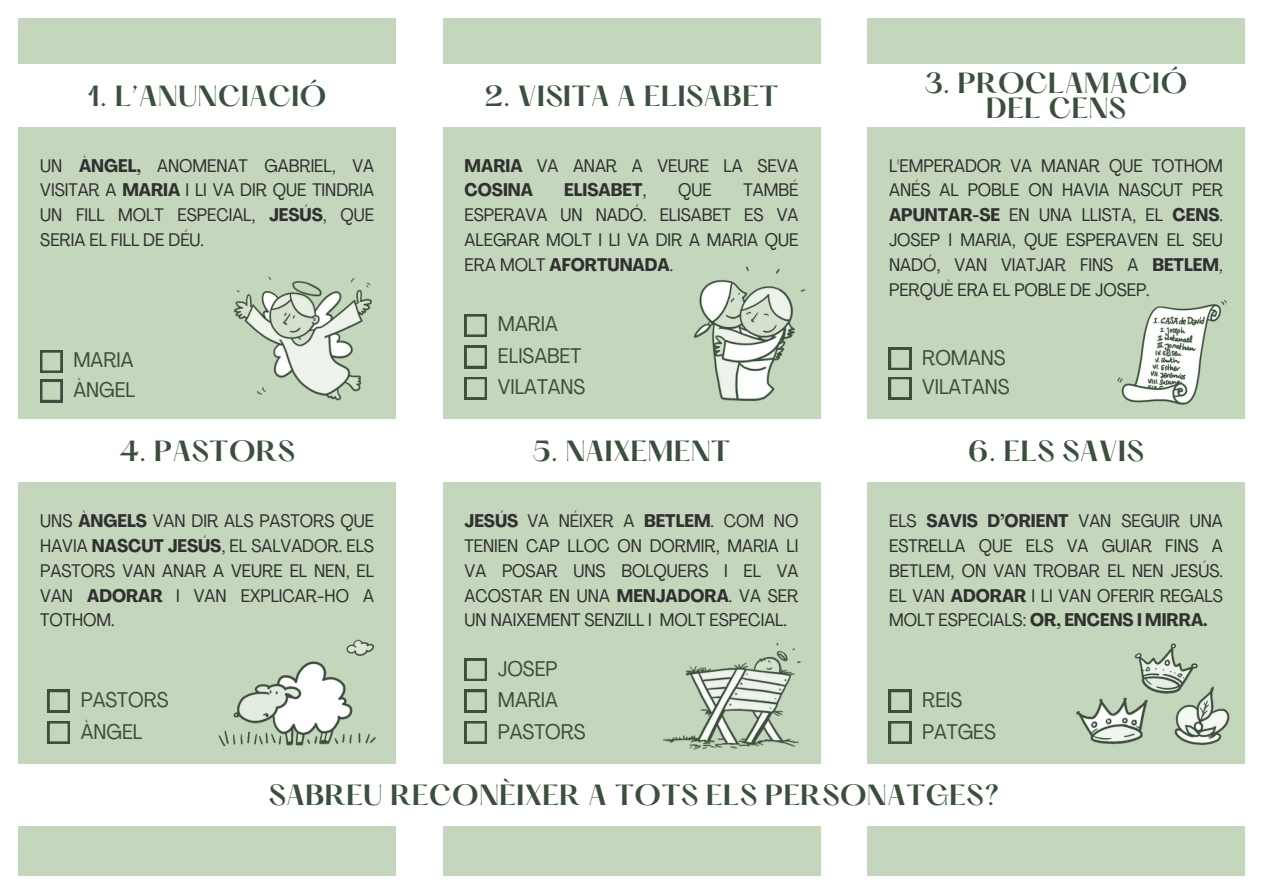
<style>
.page{position:relative;width:1263px;height:894px;background:#fff}
.page>*{position:absolute;margin:0;border:0;box-sizing:border-box;transform-origin:0 0}
.t1{font:600 25.5px/24.8px "Hatton";color:#3a503c;text-align:center}
.t2{font:condensed 21px "Agrandir";color:#3a503c}
.t3{font:condensed 18px/24.8px "Agrandir";color:#303030;text-align:justify}
.t4{font:700 condensed 18px "Agrandir";color:#303030}
.s1{font-weight:700}
.s2{font-weight:400}
</style>
<div class="page">
<div style="left:443px;top:18px;width:377px;height:745px;background:#c4d6bb"></div>
<div style="left:436px;top:64px;width:391px;height:62px;background:#fff"></div>
<div style="left:436px;top:419px;width:391px;height:62px;background:#fff"></div>
<div style="left:443px;top:825px;width:377px;height:50px;background:#c4d6bb"></div>
<svg style="left:465px;top:345px;width:22px;height:23px"></svg>
<svg style="left:465px;top:377px;width:22px;height:22px"></svg>
<svg style="left:465px;top:314px;width:22px;height:22px"></svg>
<svg style="left:465px;top:689px;width:22px;height:23px"></svg>
<svg style="left:465px;top:721px;width:22px;height:22px"></svg>
<svg style="left:465px;top:658px;width:22px;height:22px"></svg>
<img style="left:651px;top:642px;width:169px;height:122px">
<img style="left:693px;top:266px;width:112px;height:135px">
<div style="left:867px;top:18px;width:377px;height:745px;background:#c4d6bb"></div>
<div style="left:860px;top:64px;width:392px;height:62px;background:#fff"></div>
<div style="left:860px;top:419px;width:392px;height:62px;background:#fff"></div>
<div style="left:867px;top:825px;width:377px;height:50px;background:#c4d6bb"></div>
<svg style="left:889px;top:347px;width:22px;height:23px"></svg>
<svg style="left:889px;top:377px;width:22px;height:22px"></svg>
<svg style="left:889px;top:689px;width:22px;height:23px"></svg>
<svg style="left:889px;top:721px;width:22px;height:22px"></svg>
<img style="left:1117px;top:300px;width:110px;height:105px">
<img style="left:1068px;top:627px;width:177px;height:137px">
<div style="left:19px;top:18px;width:377px;height:745px;background:#c4d6bb"></div>
<div style="left:11px;top:419px;width:392px;height:62px;background:#fff"></div>
<div style="left:11px;top:64px;width:392px;height:62px;background:#fff"></div>
<div style="left:19px;top:825px;width:377px;height:50px;background:#c4d6bb"></div>
<svg style="left:40px;top:350px;width:22px;height:22px"></svg>
<svg style="left:40px;top:379px;width:22px;height:23px"></svg>
<svg style="left:48px;top:689px;width:22px;height:23px"></svg>
<svg style="left:48px;top:721px;width:22px;height:22px"></svg>
<img style="left:207px;top:639px;width:175px;height:125px">
<img style="left:233px;top:276px;width:139px;height:125px">
<p class="t1" style="left:88px;top:86px;width:241px">1. L’ANUNCIACIÓ</p>
<p class="t1" style="left:485px;top:86px;width:295px">2. VISITA A ELISABET</p>
<p class="t1" style="left:924px;top:74px;width:265px">3. PROCLAMACIÓ<br>DEL CENS</p>
<p class="t3" style="left:40px;top:155px;width:335px">UN <span class="s1">ÀNGEL,</span> ANOMENAT GABRIEL, VA VISITAR A <span class="s1">MARIA</span> I LI VA DIR QUE TINDRIA UN FILL MOLT ESPECIAL, <span class="s1">JESÚS</span>, QUE SERIA EL FILL DE DÉU.</p>
<p class="t3" style="left:465px;top:155px;width:335px"><span class="s1">MARIA</span> VA ANAR A VEURE LA SEVA<br><span class="s1">COSINA</span></p>
<p class="t3" style="left:465px;top:179px;width:335px;text-indent:279px">TAMBÉ ESPERAVA UN NADÓ. ELISABET ES VA ALEGRAR MOLT I LI VA DIR A MARIA QUE ERA MOLT <span class="s1">AFORTUNADA</span>.</p>
<p class="t4" style="left:564px;top:183px;width:84px">ELISABET<span class="s2">,</span></p>
<p class="t3" style="left:678px;top:179px;width:35px">QUE</p>
<p class="t3" style="left:889px;top:155px;width:335px">L'EMPERADOR VA MANAR QUE TOTHOM ANÉS AL POBLE ON HAVIA NASCUT PER <span class="s1">APUNTAR-SE</span> EN UNA LLISTA, EL <span class="s1">CENS</span>.<br>JOSEP I MARIA, QUE ESPERAVEN EL SEU NADÓ, VAN VIATJAR FINS A <span class="s1">BETLEM</span>, PERQUÈ ERA EL POBLE DE JOSEP.</p>
<p class="t2" style="left:498px;top:315px;width:61px">MARIA</p>
<h1 class="t2" style="left:74px;top:351px;width:61px">MARIA</h1>
<h1 class="t2" style="left:74px;top:381px;width:63px">ÀNGEL</h1>
<p class="t2" style="left:498px;top:347px;width:85px">ELISABET</p>
<p class="t2" style="left:498px;top:378px;width:89px">VILATANS</p>
<p class="t2" style="left:922px;top:349px;width:85px">ROMANS</p>
<p class="t2" style="left:922px;top:378px;width:89px">VILATANS</p>
<p class="t1" style="left:119px;top:441px;width:178px">4. PASTORS</p>
<p class="t1" style="left:533px;top:441px;width:199px">5. NAIXEMENT</p>
<p class="t1" style="left:968px;top:441px;width:177px">6. ELS SAVIS</p>
<p class="t3" style="left:40px;top:510px;width:335px">UNS <span class="s1">ÀNGELS</span> VAN DIR ALS PASTORS QUE HAVIA <span class="s1">NASCUT JESÚS</span>, EL SALVADOR. ELS PASTORS VAN ANAR A VEURE EL NEN, EL VAN <span class="s1">ADORAR</span> I VAN EXPLICAR-HO A TOTHOM.</p>
<p class="t3" style="left:465px;top:510px;width:335px"><span class="s1">JESÚS</span> VA NÉIXER A <span class="s1">BETLEM</span>. COM NO TENIEN CAP LLOC ON DORMIR, MARIA LI VA POSAR UNS BOLQUERS I EL VA ACOSTAR EN UNA <span class="s1">MENJADORA</span>. VA SER UN NAIXEMENT SENZILL I MOLT ESPECIAL.</p>
<p class="t3" style="left:889px;top:510px;width:335px">ELS <span class="s1">SAVIS D’ORIENT</span> VAN SEGUIR UNA ESTRELLA QUE ELS VA GUIAR FINS A BETLEM, ON VAN TROBAR EL NEN JESÚS.<br>EL VAN <span class="s1">ADORAR</span> I LI VAN OFERIR REGALS MOLT ESPECIALS: <span class="s1">OR, ENCENS I MIRRA.</span></p>
<p class="t2" style="left:498px;top:659px;width:61px">JOSEP</p>
<h1 class="t2" style="left:81px;top:691px;width:89px">PASTORS</h1>
<h1 class="t2" style="left:81px;top:722px;width:63px">ÀNGEL</h1>
<p class="t2" style="left:498px;top:691px;width:61px">MARIA</p>
<p class="t2" style="left:498px;top:722px;width:89px">PASTORS</p>
<p class="t2" style="left:922px;top:691px;width:41px">REIS</p>
<p class="t2" style="left:922px;top:722px;width:75px">PATGES</p>
<p class="t1" style="left:268px;top:785px;width:733px">SABREU RECONÈIXER A TOTS ELS PERSONATGES?</p>
</div>
